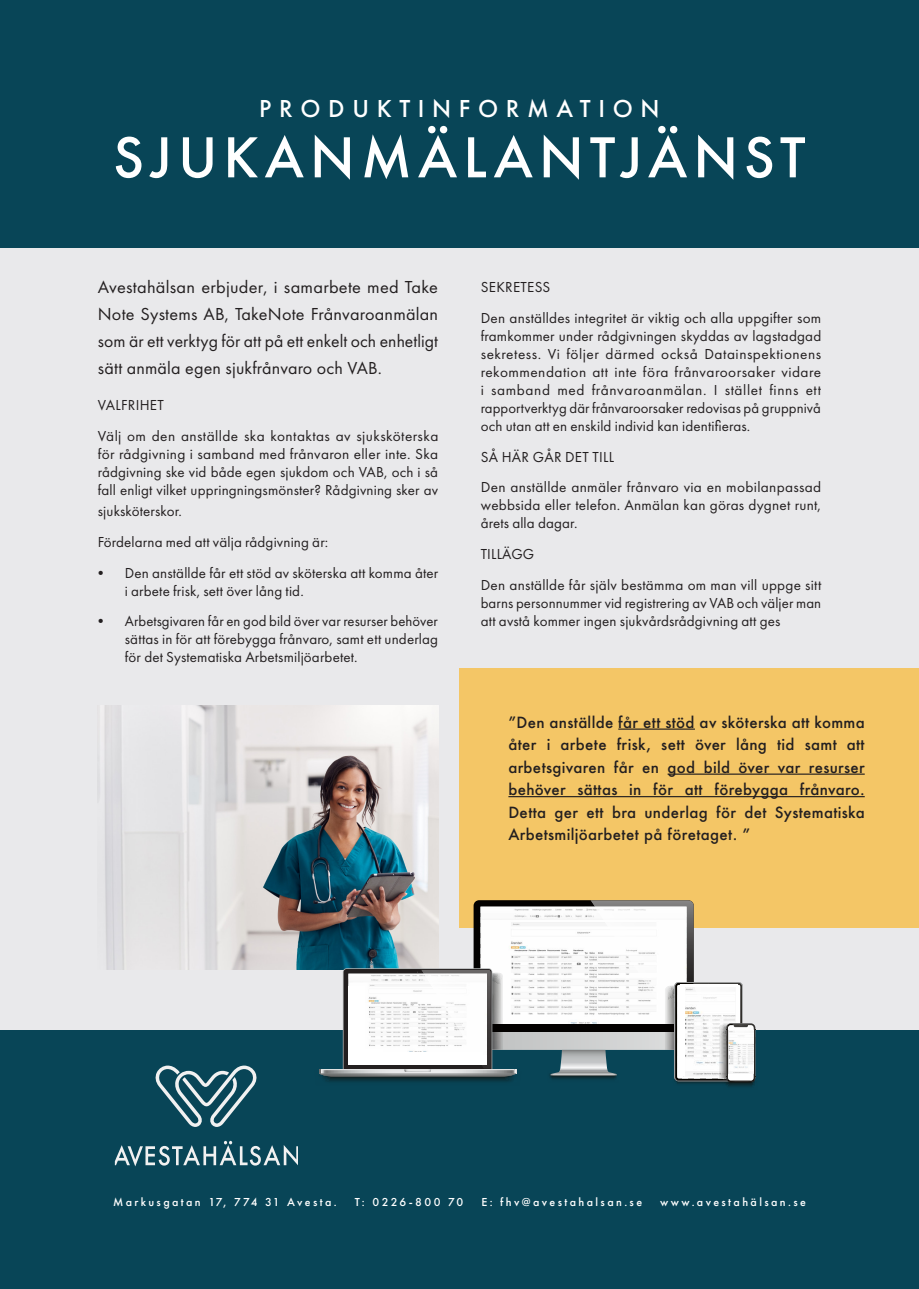
<style>
.page{position:relative;width:919px;height:1289px;background:#fff}
.page>*{position:absolute;margin:0;border:0;box-sizing:border-box;transform-origin:0 0}
.t1{font:500 60px "Futura PT";letter-spacing:.1em;color:#fff}
.t2{font:500 25.5px "Futura PT";letter-spacing:.3em;color:#fff}
.t3{font:18px/27px "Futura PT";letter-spacing:.01em;color:#231f20;text-align:justify}
.t4{font:15px/18px "Futura PT";letter-spacing:.01em;color:#231f20}
.t5{font:500 15px/22.5px "Futura";letter-spacing:.02em;color:#231f20;text-align:justify}
.t6{font:15px/30.8px "Futura PT";letter-spacing:.03em;color:#231f20}
.t7{font:500 12px "Futura PT";letter-spacing:.2em;color:#fff}
</style>
<div class="page">
<div style="left:0;top:0;width:918px;height:1288px;background:#084557"></div>
<div style="left:0;top:248px;width:918px;height:781px;background:#e9e9eb"></div>
<img style="left:98px;top:705px;width:340px;height:264px">
<div style="left:459px;top:668px;width:459px;height:259px;background:#f4c666"></div>
<svg style="left:313px;top:900px;width:445px;height:187px"></svg>
<hr style="left:680px;top:984px;width:57px;height:2px;background:#fff">
<svg style="left:115px;top:1140px;width:182px;height:26px"></svg>
<svg style="left:155px;top:1065px;width:102px;height:61px"></svg>
<hr style="left:618px;top:728px;width:77px;height:1px;background:#231f20">
<hr style="left:667px;top:773px;width:197px;height:1px;background:#231f20">
<hr style="left:508px;top:796px;width:356px;height:1px;background:#231f20">
<h2 class="t2" style="left:259px;top:93px;width:402px">PRODUKTINFORMATION</h2>
<h1 class="t1" style="left:113px;top:121px;width:693px">SJUKANMÄLANTJÄNST</h1>
<p class="t3" style="left:98px;top:273px;width:342px">Avestahälsan erbjuder, i samarbete med Take Note Systems AB, TakeNote Frånvaroanmälan som är ett verktyg för att på ett enkelt och enhetligt sätt anmäla egen sjukfrånvaro och VAB.</p>
<p class="t6" style="left:98px;top:390px;width:342px">VALFRIHET<br>Välj om den anställde ska kontaktas av sjuksköterska</p>
<p class="t4" style="left:98px;top:445px;width:342px;text-align:justify">för rådgivning i samband med frånvaron eller inte. Ska rådgivning ske vid både egen sjukdom och VAB, och i så fall enligt vilket uppringningsmönster? Rådgivning sker av</p>
<p class="t4" style="left:98px;top:495px;width:232px;line-height:30.8px">sjuksköterskor.<br>Fördelarna med att välja rådgivning är:</p>
<p class="t4" style="left:125px;top:563px;width:315px;text-indent:-27px">• Den anställde får ett stöd av sköterska att komma åter i arbete frisk, sett över lång tid.</p>
<p class="t4" style="left:125px;top:612px;width:315px;text-align:justify;text-indent:-27px">• Arbetsgivaren får en god bild över var resurser behöver sättas in för att förebygga frånvaro, samt ett underlag för det Systematiska Arbetsmiljöarbetet.</p>
<p class="t4" style="left:480px;top:271px;width:342px;line-height:30.8px">SEKRETESS<br>Den anställdes integritet är viktig och alla uppgifter som</p>
<p class="t4" style="left:480px;top:327px;width:342px;text-align:justify">framkommer under rådgivningen skyddas av lagstadgad sekretess. Vi följer därmed också Datainspektionens rekommendation att inte föra frånvaroorsaker vidare i samband med frånvaroanmälan. I stället finns ett rapportverktyg där frånvaroorsaker redovisas på gruppnivå och utan att en enskild individ kan identifieras.</p>
<p class="t4" style="left:480px;top:441px;width:342px;line-height:30.8px">SÅ HÄR GÅR DET TILL<br>Den anställde anmäler frånvaro via en mobilanpassad</p>
<p class="t4" style="left:480px;top:496px;width:342px">webbsida eller telefon. Anmälan kan göras dygnet runt, årets alla dagar.</p>
<p class="t4" style="left:480px;top:538px;width:342px;line-height:30.8px">TILLÄGG<br>Den anställde får själv bestämma om man vill uppge sitt</p>
<p class="t4" style="left:480px;top:594px;width:342px">barns personnummer vid registrering av VAB och väljer man att avstå kommer ingen sjukvårdsrådgivning att ges</p>
<p class="t5" style="left:508px;top:710px;width:358px">”Den anställde får ett stöd av sköterska att komma åter i arbete frisk, sett över lång tid samt att arbetsgivaren får en god bild över var resurser behöver sättas in för att förebygga frånvaro.<br>Detta ger ett bra underlag för det Systematiska Arbetsmiljöarbetet på företaget. ”</p>
<p class="t7" style="left:113px;top:1194px;width:225px">Markusgatan 17, 774 31 Avesta.</p>
<p class="t7" style="left:355px;top:1194px;width:110px">T: 0226-800 70</p>
<p class="t7" style="left:481px;top:1194px;width:162px">E: fhv@avestahalsan.se</p>
<p class="t7" style="left:660px;top:1194px;width:147px">www.avestahälsan.se</p>
</div>
